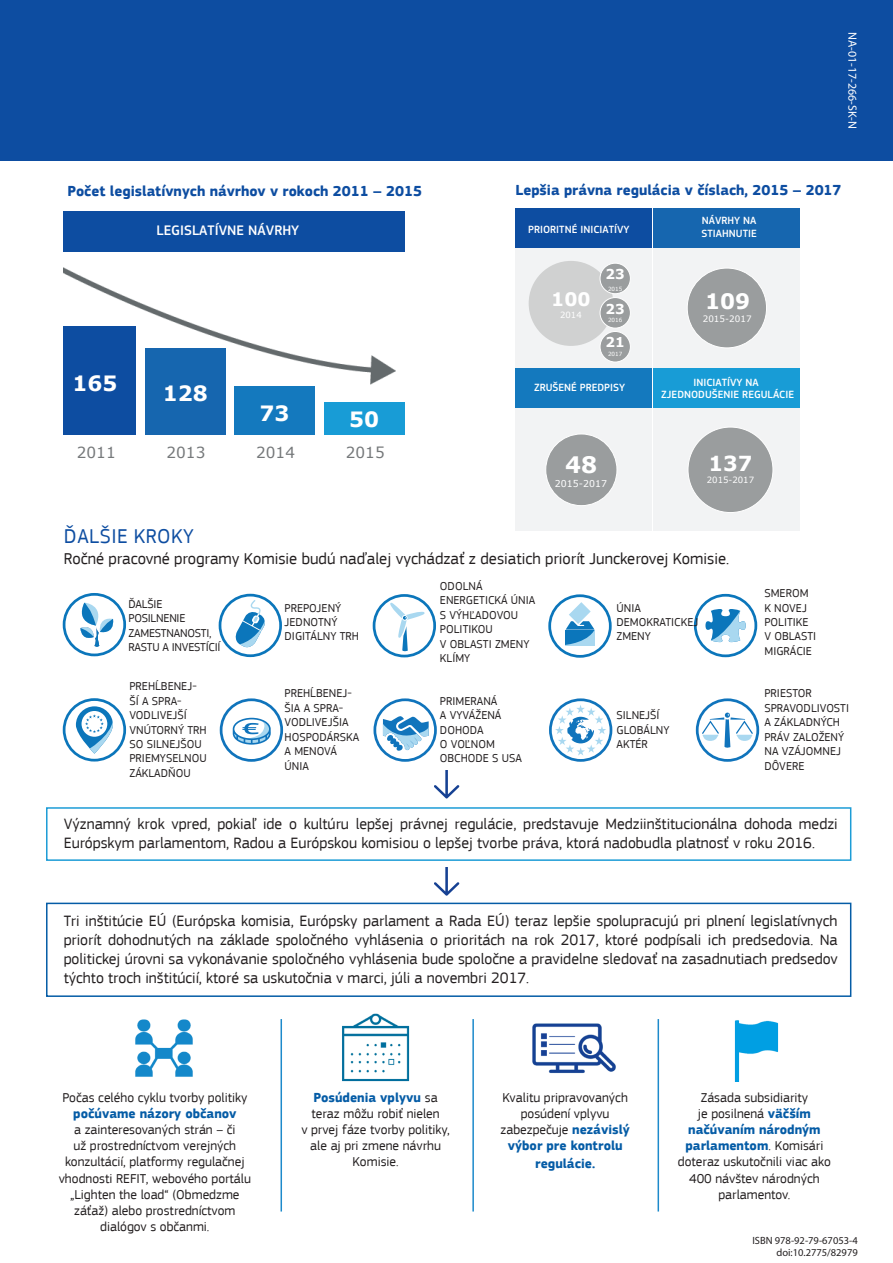
<style>
.page{position:relative;width:893px;height:1263px;background:#fff}
.page>*{position:absolute;margin:0;border:0;box-sizing:border-box;transform-origin:0 0}
.t1{font:700 22.65px "Verdana";color:#fff}
.t2{font:700 21.3px "Verdana";color:#fff}
.t3{font:700 21.15px "Verdana";color:#fff}
.t4{font:21px "EC Square Sans Pro";letter-spacing:.02em;color:#0d4da1}
.t5{font:700 20.7px "Verdana";color:#fff}
.t6{font:700 18.6px "Verdana";color:#fff}
.t7{font:16.5px "EC Square Sans Pro";color:#231f20}
.t8{font:15.75px/18.9px "EC Square Sans Pro";color:#231f20}
.t9{font:15.3px "Verdana";letter-spacing:.005em;color:#75787a}
.t10{font:700 15px "EC Square Sans Pro";color:#0d4da1}
.t11{font:500 14.4px "EC Square Sans Pro";color:#fff}
.t12{font:700 13.65px "Verdana";color:#fff}
.t13{font:13.5px/16.2px "EC Square Sans Pro";color:#231f20;text-align:center}
.t14{font:700 13.5px "EC Square Sans Pro";color:#055ca6}
.t15{font:12px/14.4px "EC Square Sans Pro";color:#231f20}
.t16{font:12px/14.4px "EC Square Sans Pro";letter-spacing:-.02em;color:#231f20}
.t17{font:12px "Myriad Pro";color:#fff}
.t18{font:500 10.95px/13px "EC Square Sans Pro";color:#fff}
.t19{font:10.5px "Myriad Pro";color:#231f20}
.t20{font:9.45px "Verdana";color:#fff}
.t21{font:8.85px "Verdana";color:#fff}
.t22{font:8.55px "Verdana";color:#fff}
.t23{font:5.7px "Verdana";color:#fff}
.s1{font-weight:700;color:#055ca6}
</style>
<div class="page">
<div style="left:0;top:0;width:893px;height:160px;background:#0d4da1"></div>
<img style="left:342px;top:1013px;width:68px;height:69px">
<div style="left:515px;top:221px;width:137px;height:147px;background:#f2f3f4"></div>
<div style="left:654px;top:221px;width:146px;height:147px;background:#f2f3f4"></div>
<div style="left:515px;top:384px;width:137px;height:147px;background:#f2f3f4"></div>
<div style="left:654px;top:384px;width:146px;height:147px;background:#f2f3f4"></div>
<div style="left:515px;top:208px;width:137px;height:39px;background:#0d4da1"></div>
<div style="left:654px;top:208px;width:146px;height:39px;background:#1666af"></div>
<div style="left:515px;top:368px;width:137px;height:40px;background:#1479be"></div>
<div style="left:654px;top:368px;width:146px;height:40px;background:#189cd6"></div>
<div style="left:529px;top:261px;width:84px;height:85px;background:#d0d1d1;border-radius:50%"></div>
<div style="left:600px;top:298px;width:30px;height:30px;background:#9a9d9e;border-radius:50%"></div>
<div style="left:600px;top:297px;width:31px;height:31px;border:1px solid #fff;border-radius:50%"></div>
<div style="left:600px;top:331px;width:30px;height:31px;background:#9a9d9e;border-radius:50%"></div>
<div style="left:600px;top:331px;width:31px;height:31px;border:1px solid #fff;border-radius:50%"></div>
<div style="left:600px;top:263px;width:30px;height:31px;background:#9a9d9e;border-radius:50%"></div>
<div style="left:600px;top:263px;width:31px;height:31px;border:1px solid #fff;border-radius:50%"></div>
<div style="left:687px;top:268px;width:79px;height:80px;background:#9a9d9e;border-radius:50%"></div>
<div style="left:687px;top:268px;width:80px;height:80px;border:1px solid #fff;border-radius:50%"></div>
<div style="left:546px;top:434px;width:71px;height:72px;background:#9a9d9e;border-radius:50%"></div>
<div style="left:545px;top:434px;width:72px;height:72px;border:1px solid #fff;border-radius:50%"></div>
<div style="left:688px;top:427px;width:85px;height:85px;background:#9a9d9e;border-radius:50%"></div>
<svg style="left:63px;top:593px;width:63px;height:63px"></svg>
<svg style="left:63px;top:698px;width:63px;height:63px"></svg>
<svg style="left:220px;top:698px;width:63px;height:64px"></svg>
<svg style="left:373px;top:698px;width:64px;height:64px"></svg>
<svg style="left:549px;top:698px;width:63px;height:64px"></svg>
<svg style="left:434px;top:770px;width:25px;height:29px"></svg>
<svg style="left:434px;top:868px;width:25px;height:28px"></svg>
<svg style="left:696px;top:698px;width:63px;height:64px"></svg>
<svg style="left:219px;top:594px;width:63px;height:63px"></svg>
<svg style="left:373px;top:594px;width:63px;height:63px"></svg>
<svg style="left:548px;top:594px;width:64px;height:64px"></svg>
<svg style="left:694px;top:594px;width:63px;height:63px"></svg>
<div style="left:63px;top:211px;width:342px;height:40px;background:#0d4da1"></div>
<img style="left:63px;top:267px;width:332px;height:118px">
<div style="left:63px;top:326px;width:73px;height:109px;background:#0d4da1"></div>
<div style="left:145px;top:348px;width:80px;height:87px;background:#1666af"></div>
<div style="left:234px;top:386px;width:81px;height:49px;background:#1479be"></div>
<div style="left:324px;top:402px;width:81px;height:33px;background:#189cd6"></div>
<img style="left:135px;top:1019px;width:58px;height:58px">
<img style="left:734px;top:1020px;width:45px;height:61px">
<img style="left:532px;top:1023px;width:84px;height:51px">
<hr style="left:281px;top:1019px;width:1px;height:192px;background:#1d8acb">
<hr style="left:472px;top:1019px;width:2px;height:192px;background:#1d8acb">
<hr style="left:658px;top:1019px;width:1px;height:192px;background:#1d8acb">
<div style="left:46px;top:807px;width:805px;height:54px;border:2px solid #1c9cd6"></div>
<div style="left:46px;top:903px;width:805px;height:94px;border:2px solid #055ca6"></div>
<p class="t17" style="left:860px;top:32px;width:98px;rotate:90deg">NA-01-17-266-SK-N</p>
<p class="t10" style="left:68px;top:182px;width:356px">Počet legislatívnych návrhov v rokoch 2011 – 2015</p>
<p class="t10" style="left:515px;top:181px;width:328px">Lepšia právna regulácia v číslach, 2015 – 2017</p>
<p class="t18" style="left:528px;top:223px;width:103px">PRIORITNÉ INICIATÍVY</p>
<p class="t18" style="left:702px;top:214px;width:57px">NÁVRHY NA<br>STIAHNUTIE</p>
<p class="t11" style="left:156px;top:222px;width:144px">LEGISLATÍVNE NÁVRHY</p>
<p class="t3" style="left:73px;top:368px;width:47px">165</p>
<p class="t3" style="left:163px;top:379px;width:47px">128</p>
<p class="t3" style="left:260px;top:398px;width:32px">73</p>
<p class="t3" style="left:349px;top:405px;width:32px">50</p>
<p class="t9" style="left:77px;top:442px;width:41px">2011</p>
<p class="t9" style="left:166px;top:442px;width:41px">2013</p>
<p class="t9" style="left:256px;top:442px;width:41px">2014</p>
<p class="t9" style="left:346px;top:442px;width:41px">2015</p>
<p class="t4" style="left:64px;top:524px;width:131px">ĎALŠIE KROKY</p>
<p class="t6" style="left:551px;top:286px;width:41px">100</p>
<p class="t22" style="left:560px;top:309px;width:23px">2014</p>
<p class="t12" style="left:606px;top:265px;width:21px">23</p>
<p class="t23" style="left:608px;top:285px;width:16px">2015</p>
<p class="t12" style="left:606px;top:299px;width:21px">23</p>
<p class="t23" style="left:608px;top:316px;width:16px">2016</p>
<p class="t12" style="left:606px;top:333px;width:21px">21</p>
<p class="t23" style="left:608px;top:350px;width:16px">2017</p>
<p class="t2" style="left:705px;top:286px;width:47px">109</p>
<p class="t21" style="left:703px;top:313px;width:50px">2015-2017</p>
<p class="t18" style="left:534px;top:381px;width:93px">ZRUŠENÉ PREDPISY</p>
<p class="t18" style="left:661px;top:376px;width:134px;line-height:12.3px;text-align:center">INICIATÍVY NA<br>ZJEDNODUŠENIE REGULÁCIE</p>
<p class="t1" style="left:565px;top:448px;width:34px">48</p>
<p class="t20" style="left:555px;top:477px;width:54px">2015-2017</p>
<p class="t5" style="left:708px;top:448px;width:45px">137</p>
<p class="t22" style="left:707px;top:474px;width:49px">2015-2017</p>
<p class="t7" style="left:64px;top:549px;width:667px">Ročné pracovné programy Komisie budú naďalej vychádzať z desiatich priorít Junckerovej Komisie.</p>
<p class="t16" style="left:128px;top:597px;width:94px">ĎALŠIE<br>POSILNENIE<br>ZAMESTNANOSTI,<br>RASTU A INVESTÍCIÍ</p>
<p class="t15" style="left:129px;top:679px;width:79px">PREHĹBENEJ-<br>ŠÍ A SPRA-<br>VODLIVEJŠÍ<br>VNÚTORNÝ TRH<br>SO SILNEJŠOU<br>PRIEMYSELNOU<br>ZÁKLADŇOU</p>
<p class="t15" style="left:285px;top:600px;width:76px">PREPOJENÝ<br>JEDNOTNÝ<br>DIGITÁLNY TRH</p>
<p class="t15" style="left:285px;top:686px;width:76px">PREHĹBENEJ-<br>ŠIA A SPRA-<br>VODLIVEJŠIA<br>HOSPODÁRSKA<br>A MENOVÁ<br>ÚNIA</p>
<p class="t15" style="left:440px;top:579px;width:97px">ODOLNÁ<br>ENERGETICKÁ ÚNIA<br>S VÝHĽADOVOU<br>POLITIKOU<br>V OBLASTI ZMENY<br>KLÍMY</p>
<p class="t15" style="left:440px;top:694px;width:84px">PRIMERANÁ<br>A VYVÁŽENÁ<br>DOHODA<br>O VOĽNOM<br>OBCHODE S USA</p>
<p class="t15" style="left:616px;top:600px;width:83px">ÚNIA<br>DEMOKRATICKEJ<br>ZMENY</p>
<p class="t15" style="left:616px;top:708px;width:55px">SILNEJŠÍ<br>GLOBÁLNY<br>AKTÉR</p>
<p class="t15" style="left:764px;top:586px;width:53px">SMEROM<br>K NOVEJ<br>POLITIKE<br>V OBLASTI<br>MIGRÁCIE</p>
<p class="t15" style="left:764px;top:686px;width:86px">PRIESTOR<br>SPRAVODLIVOSTI<br>A ZÁKLADNÝCH<br>PRÁV ZALOŽENÝ<br>NA VZÁJOMNEJ<br>DÔVERE</p>
<p class="t8" style="left:64px;top:814px;width:775px">Významný krok vpred, pokiaľ ide o kultúru lepšej právnej regulácie, predstavuje Medziinštitucionálna dohoda medzi<br>Európskym parlamentom, Radou a Európskou komisiou o lepšej tvorbe práva, ktorá nadobudla platnosť v roku 2016.</p>
<p class="t8" style="left:64px;top:911px;width:775px;text-align:justify">Tri inštitúcie EÚ (Európska komisia, Európsky parlament a Rada EÚ) teraz lepšie spolupracujú pri plnení legislatívnych priorít dohodnutých na základe spoločného vyhlásenia o prioritách na rok 2017, ktoré podpísali ich predsedovia. Na politickej úrovni sa vykonávanie spoločného vyhlásenia bude spoločne a pravidelne sledovať na zasadnutiach predsedov týchto troch inštitúcií, ktoré sa uskutočnia v marci, júli a novembri 2017.</p>
<p class="t13" style="left:59px;top:1089px;width:194px">Počas celého cyklu tvorby politiky <span class="s1">počúvame názory občanov<br></span>a zainteresovaných strán – či<br>už prostredníctvom verejných konzultácií, platformy regulačnej vhodnosti REFIT, webového portálu „Lighten the load“ (Obmedzme záťaž) alebo prostredníctvom dialógov s občanmi.</p>
<p class="t13" style="left:301px;top:1089px;width:150px"><span class="s1">Posúdenia vplyvu</span> sa teraz môžu robiť nielen<br>v prvej fáze tvorby politiky, ale aj pri zmene návrhu<br>Komisie.</p>
<p class="t13" style="left:501px;top:1089px;width:131px">Kvalitu pripravovaných posúdení vplyvu zabezpečuje <span class="s1">nezávislý výbor pre kontrolu</span></p>
<p class="t14" style="left:535px;top:1156px;width:61px">regulácie.</p>
<p class="t13" style="left:678px;top:1089px;width:154px">Zásada subsidiarity<br>je posilnená <span class="s1">väčším načúvaním národným parlamentom</span>. Komisári doteraz uskutočnili viac ako<br>400 návštev národných parlamentov.</p>
<p class="t19" style="left:752px;top:1234px;width:107px">ISBN 978-92-79-67053-4</p>
<p class="t19" style="left:776px;top:1246px;width:83px">doi:10.2775/82979</p>
</div>
